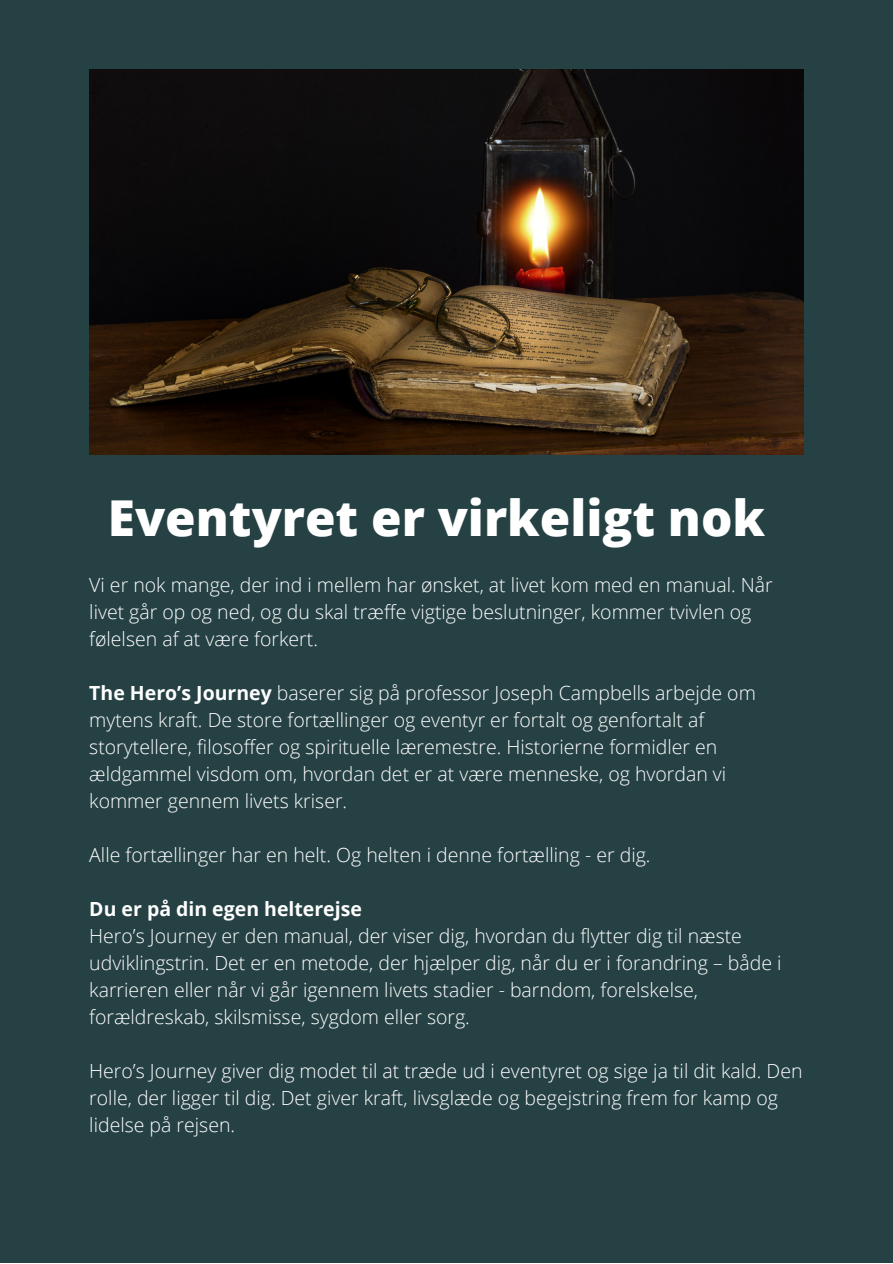
<style>
.page{position:relative;width:893px;height:1264px;background:#fff}
.page>*{position:absolute;margin:0;border:0;box-sizing:border-box;transform-origin:0 0}
.t1{font:800 49.5px "Open Sans";color:#fff}
.t2{font:300 19.5px/27px "Open Sans";color:#fff}
.t3{font:700 19.5px "Open Sans";color:#fff}
.s1{font-weight:700}
</style>
<div class="page">
<div style="left:0;top:0;width:892px;height:1262px;background:#264144"></div>
<img style="left:89px;top:69px;width:714px;height:386px">
<h1 class="t1" style="left:108px;top:483px;width:658px">Eventyret er virkeligt nok</h1>
<p class="t2" style="left:89px;top:571px;width:685px">Vi er nok mange, der ind i mellem har ønsket, at livet kom med en manual. Når livet går op og ned, og du skal træffe vigtige beslutninger, kommer tvivlen og følelsen af at være forkert.</p>
<p class="t2" style="left:89px;top:679px;width:668px"><span class="s1">The Hero’s Journey</span> baserer sig på professor Joseph Campbells arbejde om mytens kraft. De store fortællinger og eventyr er fortalt og genfortalt af storytellere, filosoffer og spirituelle læremestre. Historierne formidler en ældgammel visdom om, hvordan det er at være menneske, og hvordan vi kommer gennem livets kriser.</p>
<p class="t2" style="left:89px;top:841px;width:562px">Alle fortællinger har en helt. Og helten i denne fortælling - er dig.</p>
<p class="t3" style="left:89px;top:895px;width:274px">Du er på din egen helterejse</p>
<p class="t2" style="left:89px;top:922px;width:693px">Hero’s Journey er den manual, der viser dig, hvordan du flytter dig til næste udviklingstrin. Det er en metode, der hjælper dig, når du er i forandring – både i karrieren eller når vi går igennem livets stadier - barndom, forelskelse, forældreskab, skilsmisse, sygdom eller sorg.</p>
<p class="t2" style="left:89px;top:1056px;width:714px">Hero’s Journey giver dig modet til at træde ud i eventyret og sige ja til dit kald. Den rolle, der ligger til dig. Det giver kraft, livsglæde og begejstring frem for kamp og lidelse på rejsen.</p>
</div>
